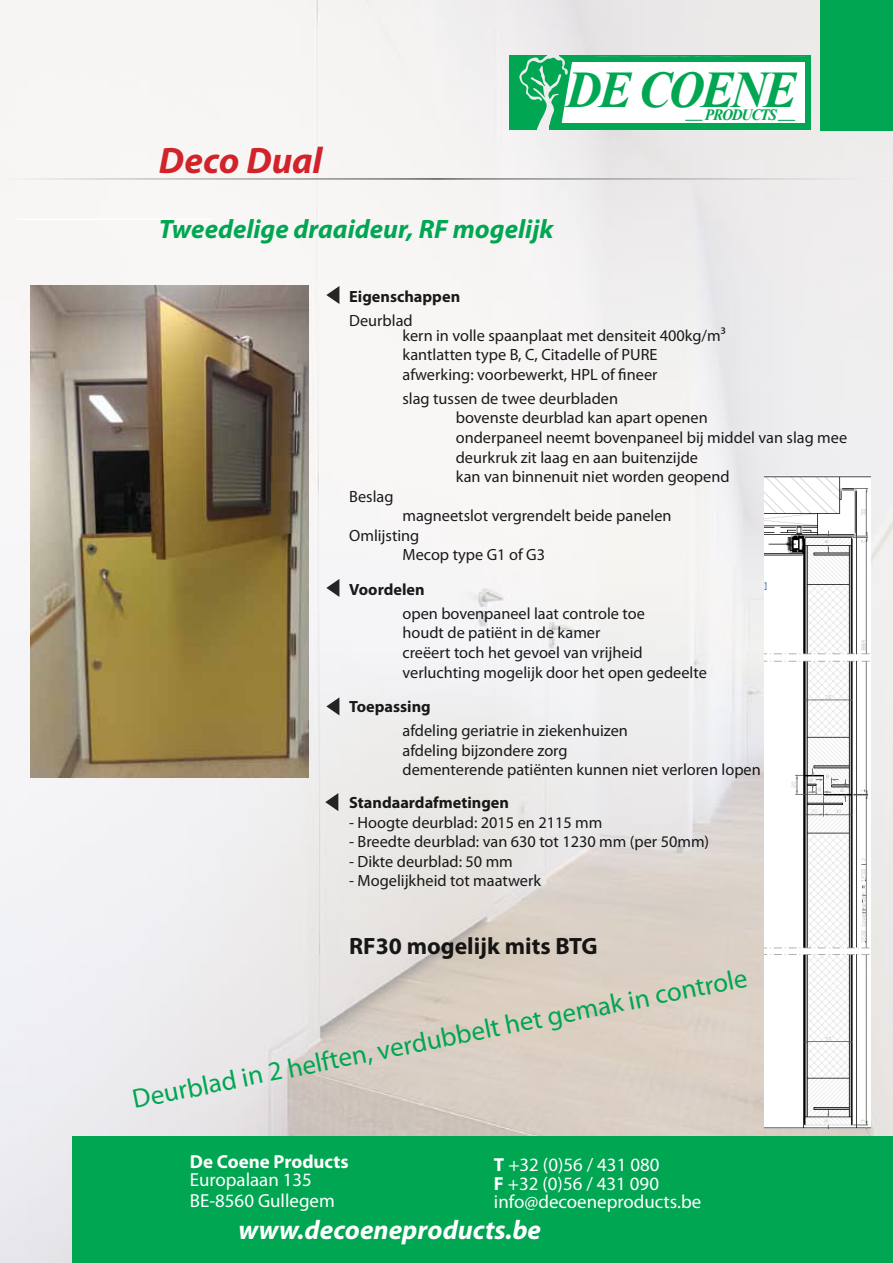
<style>
.page{position:relative;width:893px;height:1263px;background:#fff}
.page>*{position:absolute;margin:0;border:0;box-sizing:border-box;transform-origin:0 0}
.t1{font:italic 700 51.3px "Times New Roman";letter-spacing:-.055em;color:#00a651;scale:.95 1}
.t2{font:italic 700 37.05px "Myriad Pro";color:#d2232a}
.t3{font:27px "Myriad Pro";color:#00a651}
.t4{font:italic 700 27px "Myriad Pro";color:#fff}
.t5{font:italic 700 26.7px "Myriad Pro";color:#00a651}
.t6{font:700 23.7px "Myriad Pro";color:#000}
.t7{font:18.9px/18.9px "Myriad Pro";color:#fff}
.t8{font:700 18.9px "Myriad Pro";color:#fff}
.t9{font:16.35px/19.5px "Myriad Pro";color:#000}
.t10{font:700 16.35px "Myriad Pro";color:#000}
.t11{font:italic 700 15.75px "Times New Roman";letter-spacing:-.08em;color:#00a651}
.s1{font-weight:700}
</style>
<div class="page">
<img style="left:0;top:0;width:893px;height:1263px">
<div style="left:72px;top:1136px;width:821px;height:127px;background:#00a651"></div>
<hr style="left:16px;top:219px;width:196px;height:1px;background:#fff">
<hr style="left:0;top:179px;width:893px;height:1px;background:#fff">
<div style="left:820px;top:0;width:73px;height:130px;background:#00a651"></div>
<hr style="left:509px;top:55px;width:38px;height:1px;background:#00a651">
<hr style="left:559px;top:55px;width:251px;height:1px;background:#00a651">
<svg style="left:509px;top:56px;width:302px;height:74px"></svg>
<svg style="left:326px;top:579px;width:13px;height:18px"></svg>
<svg style="left:326px;top:697px;width:13px;height:18px"></svg>
<svg style="left:326px;top:286px;width:13px;height:18px"></svg>
<svg style="left:325px;top:793px;width:13px;height:18px"></svg>
<img style="left:764px;top:476px;width:107px;height:653px">
<img style="left:31px;top:285px;width:277px;height:492px">
<h2 class="t2" style="left:159px;top:136px;width:165px">Deco Dual</h2>
<h1 class="t1" style="left:566px;top:54px;width:244px">DE COENE</h1>
<p class="t11" style="left:705px;top:104px;width:73px">PRODUCTS</p>
<h3 class="t5" style="left:159px;top:212px;width:396px">Tweedelige draaideur, RF mogelijk</h3>
<p class="t10" style="left:349px;top:286px;width:113px">Eigenschappen</p>
<p class="t9" style="left:402px;top:312px;width:325px;line-height:15.1px;text-indent:-53px">Deurblad<br>kern in volle spaanplaat met densiteit 400kg/m³</p>
<p class="t9" style="left:402px;top:345px;width:257px">kantlatten type B, C, Citadelle of PURE afwerking: voorbewerkt, HPL of fineer</p>
<p class="t9" style="left:456px;top:388px;width:393px;text-indent:-53px">slag tussen de twee deurbladen<br>bovenste deurblad kan apart openen<br>onderpaneel neemt bovenpaneel bij middel van slag mee deurkruk zit laag en aan buitenzijde<br>kan van binnenuit niet worden geopend</p>
<p class="t9" style="left:349px;top:486px;width:46px">Beslag</p>
<p class="t9" style="left:402px;top:506px;width:271px">magneetslot vergrendelt beide panelen</p>
<p class="t9" style="left:349px;top:525px;width:72px">Omlijsting</p>
<p class="t9" style="left:402px;top:545px;width:144px">Mecop type G1 of G3</p>
<p class="t10" style="left:349px;top:579px;width:77px">Voordelen</p>
<p class="t9" style="left:402px;top:603px;width:306px">open bovenpaneel laat controle toe<br>houdt de patiënt in de kamer<br>creëert toch het gevoel van vrijheid verluchting mogelijk door het open gedeelte</p>
<p class="t10" style="left:349px;top:696px;width:83px">Toepassing</p>
<p class="t9" style="left:402px;top:721px;width:360px">afdeling geriatrie in ziekenhuizen<br>afdeling bijzondere zorg<br>dementerende patiënten kunnen niet verloren lopen</p>
<p class="t10" style="left:349px;top:792px;width:161px">Standaardafmetingen</p>
<p class="t9" style="left:349px;top:812px;width:255px">- Hoogte deurblad: 2015 en 2115 mm</p>
<p class="t9" style="left:349px;top:832px;width:362px">- Breedte deurblad: van 630 tot 1230 mm (per 50mm)</p>
<p class="t9" style="left:349px;top:851px;width:165px">- Dikte deurblad: 50 mm</p>
<p class="t9" style="left:349px;top:871px;width:193px">- Mogelijkheid tot maatwerk</p>
<h3 class="t6" style="left:349px;top:930px;width:250px">RF30 mogelijk mits BTG</h3>
<h3 class="t3" style="left:129px;top:1082px;width:628px;rotate:-11deg">Deurblad in 2 helften, verdubbelt het gemak in controle</h3>
<p class="t8" style="left:190px;top:1149px;width:160px">De Coene Products</p>
<p class="t7" style="left:190px;top:1170px;width:146px;line-height:20.2px">Europalaan 135<br>BE-8560 Gullegem</p>
<h3 class="t4" style="left:238px;top:1212px;width:304px">www.decoeneproducts.be</h3>
<p class="t7" style="left:494px;top:1154px;width:209px"><span class="s1">T</span> +32 (0)56 / 431 080<br><span class="s1">F</span> +32 (0)56 / 431 090 info@decoeneproducts.be</p>
</div>
